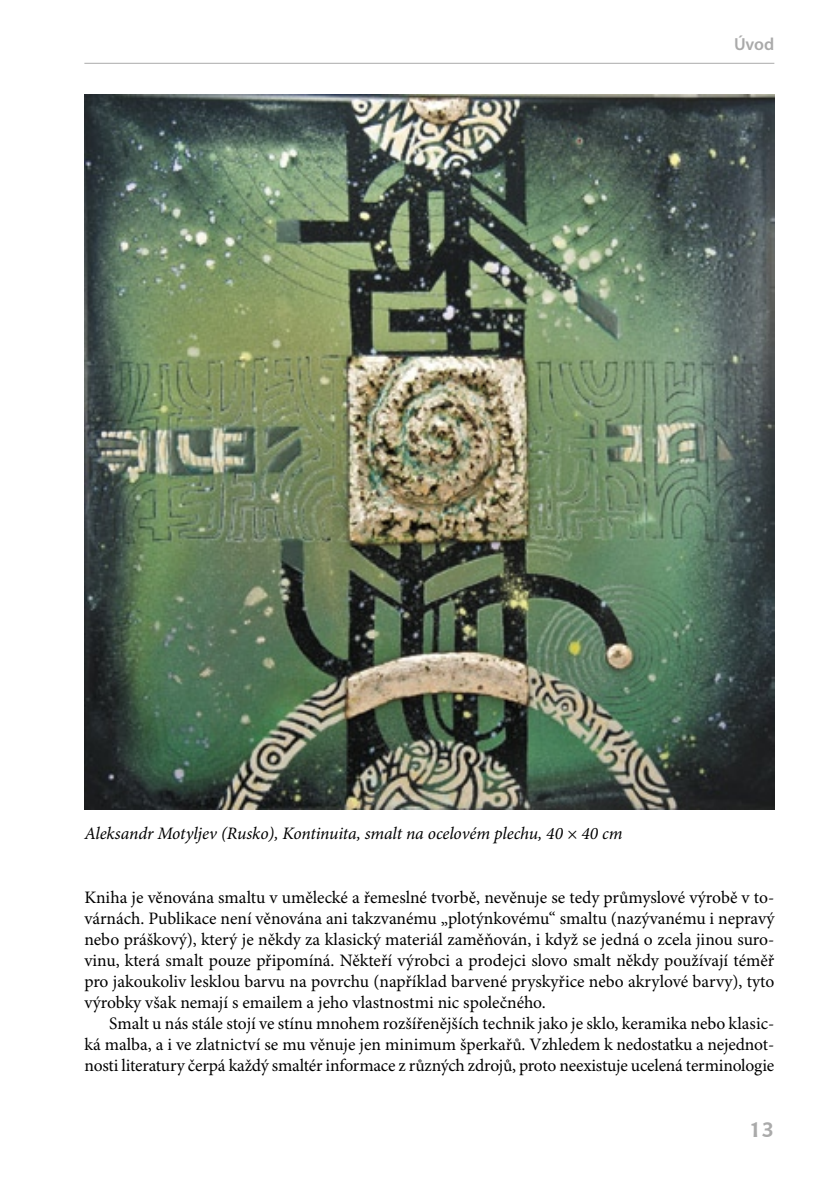
<style>
.page{position:relative;width:824px;height:1191px;background:#fff}
.page>*{position:absolute;margin:0;border:0;box-sizing:border-box;transform-origin:0 0}
.t1{font:700 21px "Chianti BT";color:#aaa}
.t2{font:17.5px/21px "Minion Pro";letter-spacing:-.005em;color:#000;text-align:justify}
.t3{font:italic 17.5px "Minion Pro";letter-spacing:-.01em;color:#000}
.t4{font:600 17.5px "Myriad Pro";color:#aaa}
</style>
<div class="page">
<hr style="left:84px;top:63px;width:690px;height:1px;background:#aaa">
<img style="left:84px;top:94px;width:690px;height:715px">
<p class="t4" style="left:734px;top:34px;width:42px">Úvod</p>
<p class="t3" style="left:84px;top:823px;width:539px">Aleksandr Motyljev (Rusko), Kontinuita, smalt na ocelovém plechu, 40 × 40 cm</p>
<p class="t2" style="left:84px;top:888px;width:691px">Kniha je věnována smaltu v umělecké a řemeslné tvorbě, nevěnuje se tedy průmyslové výrobě v to&shy;várnách. Publikace není věnována ani takzvanému „plotýnkovému“ smaltu (nazývanému i nepravý nebo práškový), který je někdy za klasický materiál zaměňován, i když se jedná o zcela jinou suro&shy;vinu, která smalt pouze připomíná. Někteří výrobci a prodejci slovo smalt někdy používají téměř pro jakoukoliv lesklou barvu na povrchu (například barvené pryskyřice nebo akrylové barvy), tyto výrobky však nemají s emailem a jeho vlastnostmi nic společného.</p>
<p class="t2" style="left:84px;top:1014px;width:691px;text-indent:25px">Smalt u nás stále stojí ve stínu mnohem rozšířenějších technik jako je sklo, keramika nebo klasic&shy;ká malba, a i ve zlatnictví se mu věnuje jen minimum šperkařů. Vzhledem k nedostatku a nejednot&shy;nosti literatury čerpá každý smaltér informace z různých zdrojů, proto neexistuje ucelená terminologie</p>
<p class="t1" style="left:748px;top:1114px;width:27px">13</p>
</div>
